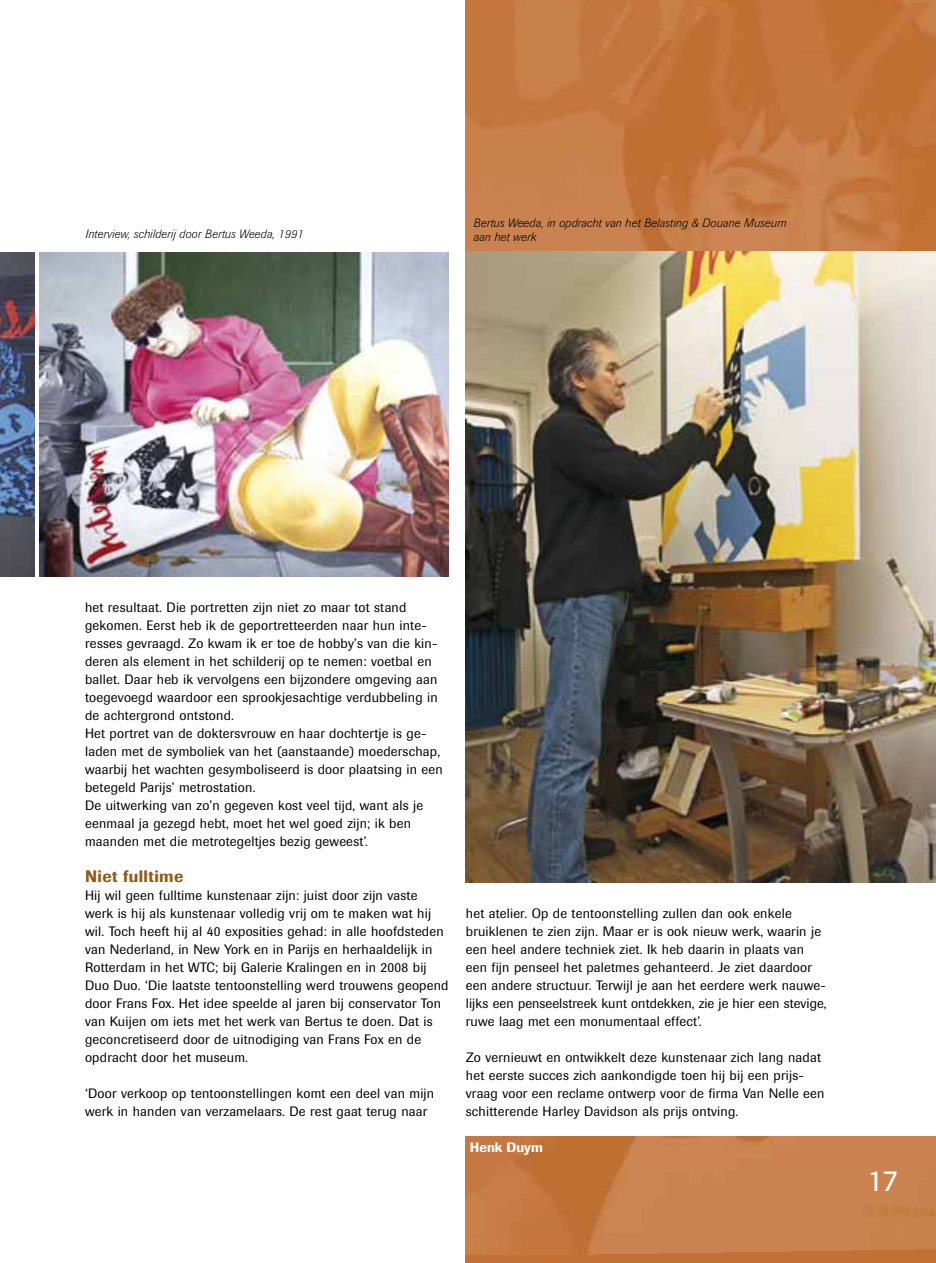
<style>
.page{position:relative;width:936px;height:1263px;background:#fff}
.page>*{position:absolute;margin:0;border:0;box-sizing:border-box;transform-origin:0 0}
.t1{font:30px "Imago";color:#fff}
.t2{font:500 16.5px "Imago";letter-spacing:.025em;color:#8f5b14}
.t3{font:13.5px/18px "Imago";letter-spacing:.015em;color:#000}
.t4{font:500 13.5px "Imago";color:#fff}
.t5{font:italic 300 12px/14.4px "Imago";letter-spacing:.015em;color:#000}
</style>
<div class="page">
<img style="left:466px;top:0;width:469px;height:1255px">
<div style="left:0;top:252px;width:935px;height:883px;background:#fff"></div>
<img style="left:466px;top:251px;width:469px;height:631px">
<img style="left:39px;top:252px;width:410px;height:324px">
<img style="left:0;top:253px;width:34px;height:323px">
<p class="t5" style="left:85px;top:228px;width:220px">Interview, schilderij door Bertus Weeda, 1991</p>
<p class="t5" style="left:473px;top:217px;width:314px">Bertus Weeda, in opdracht van het Belasting &amp; Douane Museum aan het werk</p>
<p class="t3" style="left:85px;top:600px;width:359px">het resultaat. Die portretten zijn niet zo maar tot stand gekomen. Eerst heb ik de geportretteerden naar hun inte&shy;resses gevraagd. Zo kwam ik er toe de hobby’s van die kin&shy;deren als element in het schilderij op te nemen: voetbal en ballet. Daar heb ik vervolgens een bijzondere omgeving aan toegevoegd waardoor een sprookjesachtige verdubbeling in de achtergrond ontstond.<br>Het portret van de doktersvrouw en haar dochtertje is ge - laden met de symboliek van het (aanstaande) moederschap, waarbij het wachten gesymboliseerd is door plaatsing in een betegeld Parijs’ metrostation.<br>De uitwerking van zo’n gegeven kost veel tijd, want als je eenmaal ja gezegd hebt, moet het wel goed zijn; ik ben maanden met die metrotegeltjes bezig geweest’.</p>
<p class="t2" style="left:85px;top:870px;width:100px">Niet fulltime</p>
<p class="t3" style="left:85px;top:888px;width:365px">Hij wil geen fulltime kunstenaar zijn: juist door zijn vaste werk is hij als kunstenaar volledig vrij om te maken wat hij wil. Toch heeft hij al 40 exposities gehad: in alle hoofdsteden van Nederland, in New York en in Parijs en herhaaldelijk in Rotterdam in het WTC; bij Galerie Kralingen en in 2008 bij Duo Duo. ‘Die laatste tentoonstelling werd trouwens geopend door Frans Fox. Het idee speelde al jaren bij conservator Ton van Kuijen om iets met het werk van Bertus te doen. Dat is geconcretiseerd door de uitnodiging van Frans Fox en de opdracht door het museum.</p>
<p class="t3" style="left:85px;top:1086px;width:350px">‘Door verkoop op tentoonstellingen komt een deel van mijn werk in handen van verzamelaars. De rest gaat terug naar</p>
<p class="t3" style="left:466px;top:906px;width:362px">het atelier. Op de tentoonstelling zullen dan ook enkele bruiklenen te zien zijn. Maar er is ook nieuw werk, waarin je een heel andere techniek ziet. Ik heb daarin in plaats van een fijn penseel het paletmes gehanteerd. Je ziet daardoor een andere structuur. Terwijl je aan het eerdere werk nauwe&shy;lijks een penseelstreek kunt ontdekken, zie je hier een stevige, ruwe laag met een monumentaal effect’.</p>
<p class="t3" style="left:466px;top:1050px;width:360px">Zo vernieuwt en ontwikkelt deze kunstenaar zich lang nadat het eerste succes zich aankondigde toen hij bij een prijs&shy;vraag voor een reclame ontwerp voor de firma Van Nelle een schitterende Harley Davidson als prijs ontving.</p>
<p class="t4" style="left:470px;top:1142px;width:74px">Henk Duym</p>
<h1 class="t1" style="left:867px;top:1170px;width:31px">17</h1>
</div>
